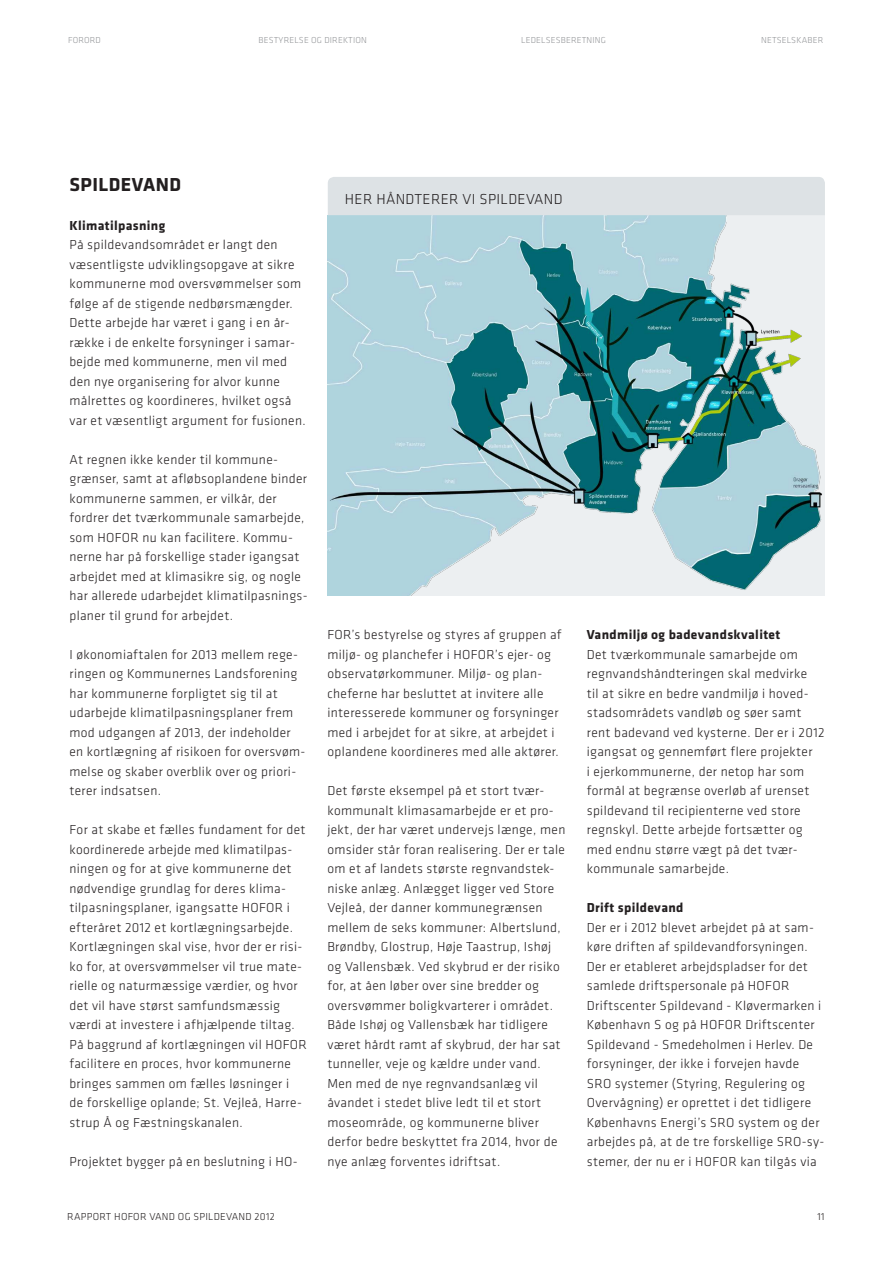
<style>
.page{position:relative;width:893px;height:1263px;background:#fff}
.page>*{position:absolute;margin:0;border:0;box-sizing:border-box;transform-origin:0 0}
.t1{font:700 19.5px "Klavika Basic";letter-spacing:.025em;color:#231f20}
.t2{font:300 15px "Klavika Basic";letter-spacing:.025em;color:#231f20}
.t3{font:300 13.5px/19.5px "Klavika Basic";letter-spacing:.025em;color:#231f20}
.t4{font:700 13.5px "Klavika Basic";letter-spacing:.025em;color:#231f20}
.t5{font:300 10.5px "Klavika Basic";letter-spacing:.025em;color:#231f20}
.t6{font:300 9px "Klavika Basic";letter-spacing:.02em;color:#939598}
</style>
<div class="page">
<img style="left:328px;top:215px;width:497px;height:380px">
<div style="left:328px;top:177px;width:497px;height:38px;background:#dde2e5"></div>
<p class="t6" style="left:68px;top:36px;width:34px">FORORD</p>
<p class="t6" style="left:259px;top:36px;width:110px">BESTYRELSE OG DIREKTION</p>
<p class="t6" style="left:521px;top:36px;width:86px">LEDELSESBERETNING</p>
<p class="t6" style="left:761px;top:36px;width:64px">NETSELSKABER</p>
<h1 class="t1" style="left:69px;top:173px;width:113px">SPILDEVAND</h1>
<p class="t4" style="left:69px;top:218px;width:97px">Klimatilpasning</p>
<p class="t3" style="left:69px;top:235px;width:238px">På spildevandsområdet er langt den væsentligste udviklingsopgave at sikre kommunerne mod oversvømmelser som følge af de stigende nedbørsmængder.<br>Dette arbejde har været i gang i en år&shy;række i de enkelte forsyninger i samar&shy;bejde med kommunerne, men vil med den nye organisering for alvor kunne målrettes og koordineres, hvilket også var et væsentligt argument for fusionen.</p>
<p class="t3" style="left:69px;top:450px;width:240px">At regnen ikke kender til kommune&shy;grænser, samt at afløbsoplandene binder kommunerne sammen, er vilkår, der fordrer det tværkommunale samarbejde, som HOFOR nu kan facilitere. Kommu&shy;nerne har på forskellige stader igangsat arbejdet med at klimasikre sig, og nogle har allerede udarbejdet klimatilpasnings&shy;planer til grund for arbejdet.</p>
<p class="t3" style="left:69px;top:645px;width:237px">I økonomiaftalen for 2013 mellem rege&shy;ringen og Kommunernes Landsforening har kommunerne forpligtet sig til at udarbejde klimatilpasningsplaner frem mod udgangen af 2013, der indeholder en kortlægning af risikoen for oversvøm&shy;melse og skaber overblik over og priori&shy;terer indsatsen.</p>
<p class="t3" style="left:69px;top:820px;width:239px">For at skabe et fælles fundament for det koordinerede arbejde med klimatilpas&shy;ningen og for at give kommunerne det nødvendige grundlag for deres klima&shy;tilpasningsplaner, igangsatte HOFOR i efteråret 2012 et kortlægningsarbejde.<br>Kortlægningen skal vise, hvor der er risi&shy;ko for, at oversvømmelser vil true mate&shy;rielle og naturmæssige værdier, og hvor det vil have størst samfundsmæssig værdi at investere i afhjælpende tiltag.<br>På baggrund af kortlægningen vil HOFOR facilitere en proces, hvor kommunerne bringes sammen om fælles løsninger i<br>de forskellige oplande; St. Vejleå, Harre&shy;strup Å og Fæstningskanalen.</p>
<p class="t3" style="left:69px;top:1152px;width:230px">Projektet bygger på en beslutning i HO-</p>
<p class="t2" style="left:345px;top:192px;width:219px">HER HÅNDTERER VI SPILDEVAND</p>
<p class="t3" style="left:327px;top:625px;width:236px">FOR’s bestyrelse og styres af gruppen af miljø- og planchefer i HOFOR’s ejer- og observatørkommuner. Miljø- og plan&shy;cheferne har besluttet at invitere alle interesserede kommuner og forsyninger med i arbejdet for at sikre, at arbejdet i oplandene koordineres med alle aktører.</p>
<p class="t3" style="left:327px;top:781px;width:239px">Det første eksempel på et stort tvær&shy;kommunalt klimasamarbejde er et pro&shy;jekt, der har været undervejs længe, men omsider står foran realisering. Der er tale om et af landets største regnvandstek&shy;niske anlæg. Anlægget ligger ved Store Vejleå, der danner kommunegrænsen mellem de seks kommuner: Albertslund, Brøndby, Glostrup, Høje Taastrup, Ishøj og Vallensbæk. Ved skybrud er der risiko for, at åen løber over sine bredder og oversvømmer boligkvarterer i området.<br>Både Ishøj og Vallensbæk har tidligere været hårdt ramt af skybrud, der har sat tunneller, veje og kældre under vand.<br>Men med de nye regnvandsanlæg vil åvandet i stedet blive ledt til et stort moseområde, og kommunerne bliver derfor bedre beskyttet fra 2014, hvor de nye anlæg forventes idriftsat.</p>
<p class="t4" style="left:587px;top:627px;width:195px">Vandmiljø og badevandskvalitet</p>
<p class="t3" style="left:587px;top:645px;width:239px">Det tværkommunale samarbejde om regnvandshåndteringen skal medvirke<br>til at sikre en bedre vandmiljø i hoved&shy;stadsområdets vandløb og søer samt rent badevand ved kysterne. Der er i 2012 igangsat og gennemført flere projekter<br>i ejerkommunerne, der netop har som formål at begrænse overløb af urenset spildevand til recipienterne ved store regnskyl. Dette arbejde fortsætter og med endnu større vægt på det tvær&shy;kommunale samarbejde.</p>
<p class="t4" style="left:587px;top:900px;width:98px">Drift spildevand</p>
<p class="t3" style="left:587px;top:918px;width:239px">Der er i 2012 blevet arbejdet på at sam&shy;køre driften af spildevandforsyningen.<br>Der er etableret arbejdspladser for det samlede driftspersonale på HOFOR Driftscenter Spildevand - Kløvermarken i København S og på HOFOR Driftscenter Spildevand - Smedeholmen i Herlev. De forsyninger, der ikke i forvejen havde SRO systemer (Styring, Regulering og Overvågning) er oprettet i det tidligere Københavns Energi’s SRO system og der arbejdes på, at de tre forskellige SRO-sy&shy;stemer, der nu er i HOFOR kan tilgås via</p>
<p class="t5" style="left:67px;top:1212px;width:209px">RAPPORT HOFOR VAND OG SPILDEVAND 2012</p>
<p class="t5" style="left:817px;top:1211px;width:9px">11</p>
</div>
